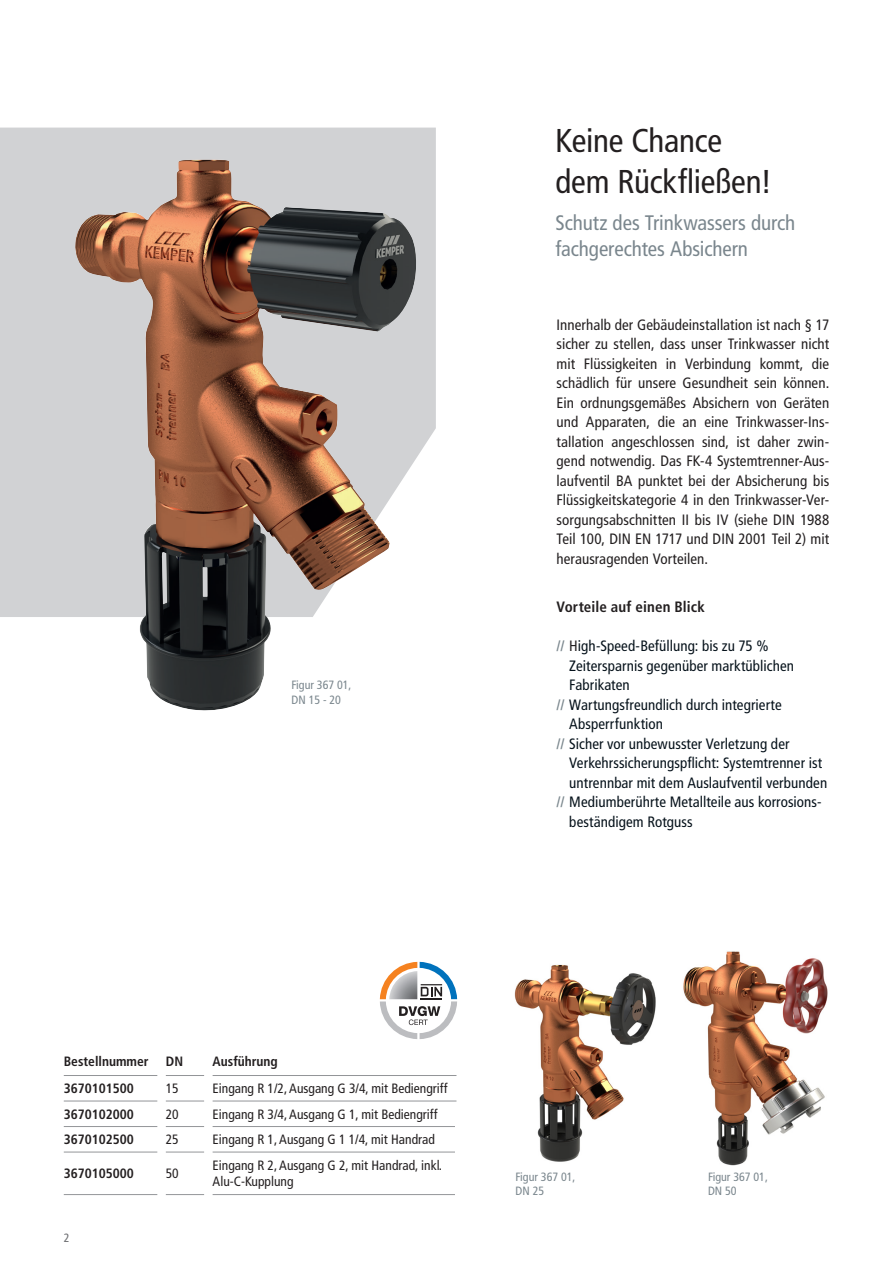
<style>
.page{position:relative;width:893px;height:1263px;background:#fff}
.page>*{position:absolute;margin:0;border:0;box-sizing:border-box;transform-origin:0 0}
.t1{font:condensed 33px/40.5px "Frutiger LT Com";letter-spacing:-.01em;color:#231f20}
.t2{font:condensed 21px/25.2px "Frutiger LT Com";letter-spacing:-.005em;color:#7a868d}
.t3{font:condensed 15px/19.5px "Frutiger LT Com";letter-spacing:.005em;color:#231f20;text-align:justify}
.t4{font:condensed 15px "Frutiger LT Com";letter-spacing:.005em;color:#06121b}
.t5{font:700 condensed 15px "Frutiger LT Com";letter-spacing:.005em;color:#231f20}
.t6{font:condensed 13.5px/16.2px "Frutiger LT Com";color:#231f20}
.t7{font:700 condensed 13.5px "Frutiger LT Com";color:#231f20}
.t8{font:condensed 12px/14.4px "Frutiger LT Com";color:#7a868d}
.t9{font:condensed 12px "Frutiger LT Com";color:#6c6d70}
.s1{font-weight:700;color:#7a868d}
.s2{color:#231f20}
</style>
<div class="page">
<svg style="left:0;top:128px;width:436px;height:489px;background:#d4d5d7"></svg>
<img style="left:683px;top:951px;width:145px;height:214px">
<img style="left:514px;top:964px;width:142px;height:198px">
<svg style="left:380px;top:962px;width:77px;height:77px"></svg>
<hr style="left:64px;top:1075px;width:93px;height:1px;background:#939598">
<hr style="left:166px;top:1075px;width:38px;height:1px;background:#939598">
<hr style="left:213px;top:1075px;width:243px;height:1px;background:#939598">
<hr style="left:64px;top:1101px;width:93px;height:1px;background:#939598">
<hr style="left:166px;top:1101px;width:38px;height:1px;background:#939598">
<hr style="left:213px;top:1101px;width:243px;height:1px;background:#939598">
<hr style="left:64px;top:1126px;width:93px;height:1px;background:#939598">
<hr style="left:166px;top:1126px;width:38px;height:1px;background:#939598">
<hr style="left:213px;top:1126px;width:242px;height:1px;background:#939598">
<hr style="left:64px;top:1152px;width:93px;height:1px;background:#939598">
<hr style="left:166px;top:1152px;width:38px;height:1px;background:#939598">
<hr style="left:213px;top:1152px;width:242px;height:1px;background:#939598">
<hr style="left:64px;top:1194px;width:93px;height:1px;background:#939598">
<hr style="left:166px;top:1194px;width:38px;height:1px;background:#939598">
<hr style="left:213px;top:1194px;width:242px;height:1px;background:#939598">
<img style="left:73px;top:160px;width:345px;height:551px">
<p class="t8" style="left:292px;top:678px;width:61px">Figur 367 01,<br>DN 15 - 20</p>
<h1 class="t1" style="left:555px;top:120px;width:218px">Keine Chance dem Rückfließen!</h1>
<h2 class="t2" style="left:555px;top:210px;width:241px">Schutz des Trinkwassers durch fachgerechtes Absichern</h2>
<p class="t3" style="left:557px;top:315px;width:274px">Innerhalb der Gebäudeinstallation ist nach § 17 sicher zu stellen, dass unser Trinkwasser nicht mit Flüssigkeiten in Verbindung kommt, die schädlich für unsere Gesundheit sein können.<br>Ein ordnungsgemäßes Absichern von Geräten und Apparaten, die an eine Trinkwasser-Ins&shy;tallation angeschlossen sind, ist daher zwin&shy;gend notwendig. Das FK-4 Systemtrenner-Aus&shy;laufventil BA punktet bei der Absicherung bis Flüssigkeitskategorie 4 in den Trinkwasser-Ver&shy;sorgungsabschnitten II bis IV (siehe DIN 1988<br>Teil 100, DIN EN 1717 und DIN 2001 Teil 2) mit herausragenden Vorteilen.</p>
<p class="t5" style="left:557px;top:598px;width:150px">Vorteile auf einen Blick</p>
<p class="t4" style="left:557px;top:637px;width:214px"><span class="s1">//</span> <span class="s2">H</span>igh-Speed-Befüllung: bis zu 75 %</p>
<p class="t4" style="left:569px;top:656px;width:226px">Zeitersparnis gegenüber marktüblichen</p>
<p class="t4" style="left:569px;top:676px;width:62px">Fabrikaten</p>
<p class="t4" style="left:557px;top:695px;width:227px"><span class="s1">//</span> Wartungsfreundlich durch integrierte</p>
<p class="t4" style="left:569px;top:715px;width:95px">Absperrfunktion</p>
<p class="t4" style="left:557px;top:734px;width:234px"><span class="s1">//</span> Sicher vor unbewusster Verletzung der</p>
<p class="t4" style="left:569px;top:754px;width:254px">Verkehrssicherungspflicht: Systemtrenner ist</p>
<p class="t4" style="left:569px;top:773px;width:259px">untrennbar mit dem Auslaufventil verbunden</p>
<p class="t4" style="left:557px;top:793px;width:266px"><span class="s1">//</span> Mediumberührte Metallteile aus korrosions-</p>
<p class="t4" style="left:569px;top:812px;width:125px">beständigem Rotguss</p>
<p class="t7" style="left:64px;top:1052px;width:86px">Bestellnummer</p>
<p class="t7" style="left:166px;top:1052px;width:19px">DN</p>
<p class="t7" style="left:213px;top:1052px;width:67px">Ausführung</p>
<p class="t7" style="left:64px;top:1080px;width:72px">3670101500</p>
<p class="t6" style="left:166px;top:1080px;width:14px">15</p>
<p class="t6" style="left:213px;top:1080px;width:236px">Eingang R 1/2, Ausgang G 3/4, mit Bediengriff</p>
<p class="t7" style="left:64px;top:1106px;width:72px">3670102000</p>
<p class="t6" style="left:166px;top:1106px;width:14px">20</p>
<p class="t6" style="left:213px;top:1106px;width:226px">Eingang R 3/4, Ausgang G 1, mit Bediengriff</p>
<p class="t7" style="left:64px;top:1131px;width:72px">3670102500</p>
<p class="t6" style="left:166px;top:1131px;width:14px">25</p>
<p class="t6" style="left:213px;top:1131px;width:224px">Eingang R 1, Ausgang G 1 1/4, mit Handrad</p>
<p class="t7" style="left:64px;top:1165px;width:72px">3670105000</p>
<p class="t6" style="left:166px;top:1165px;width:14px">50</p>
<p class="t6" style="left:213px;top:1157px;width:231px">Eingang R 2, Ausgang G 2, mit Handrad, inkl.<br>Alu-C-Kupplung</p>
<p class="t9" style="left:64px;top:1230px;width:7px">2</p>
<p class="t8" style="left:516px;top:1169px;width:61px">Figur 367 01,<br>DN 25</p>
<p class="t8" style="left:708px;top:1169px;width:61px">Figur 367 01,<br>DN 50</p>
</div>
